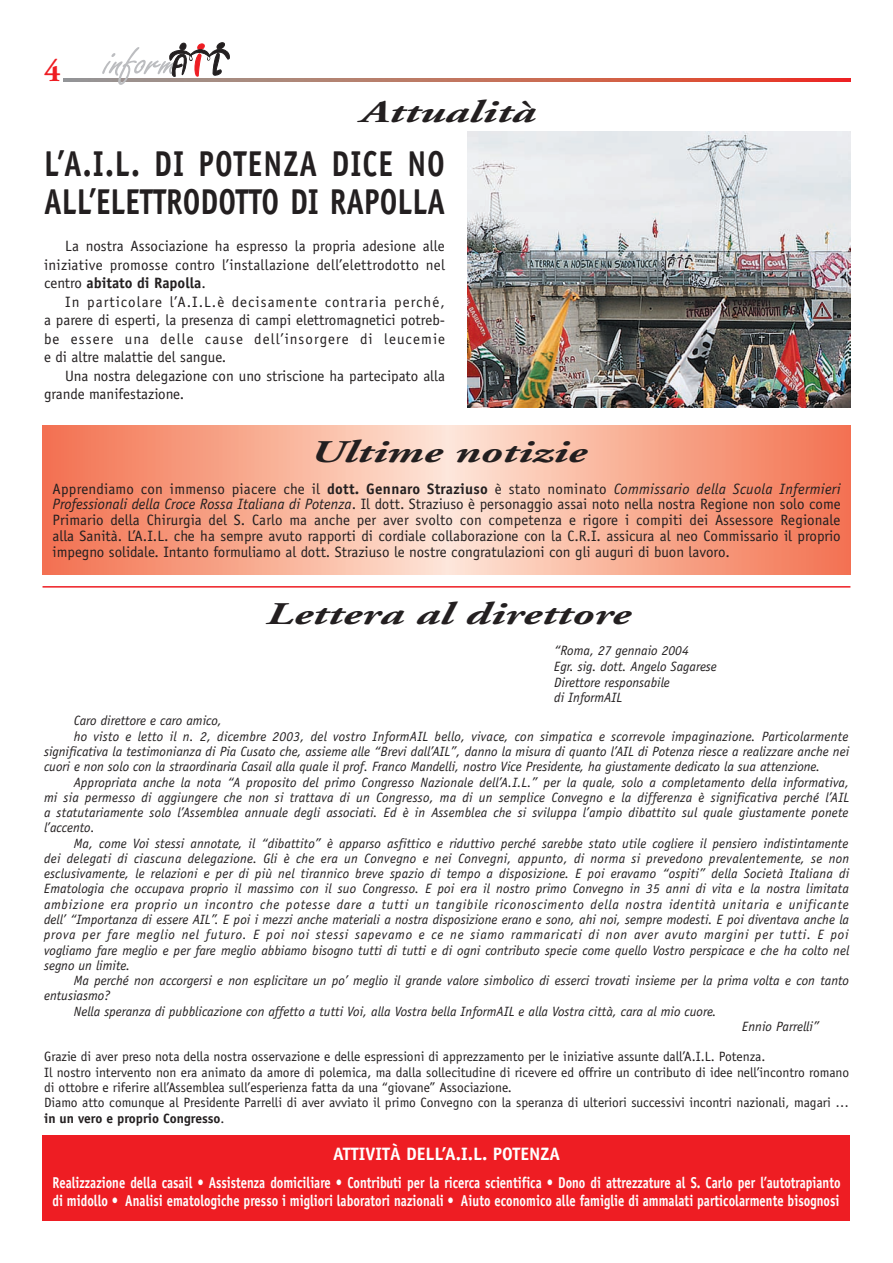
<style>
.page{position:relative;width:893px;height:1263px;background:#fff}
.page>*{position:absolute;margin:0;border:0;box-sizing:border-box;transform-origin:0 0}
.t1{font:700 36px/38px "Officina Sans";color:#231f20;scale:.83 1}
.t2{font:italic 700 31.5px "Adobe Garamond";color:#231f20;scale:1.5 1}
.t3{font:700 31.5px "Adobe Garamond";color:#ee1d23}
.t4{font:700 18px "Officina Sans";color:#fff}
.t5{font:700 15.75px/18px "Officina Sans";color:#fff;scale:.8 1}
.t6{font:15px/18.5px "Officina Sans";color:#231f20;text-align:justify}
.t7{font:italic 13.5px/15.8px "Officina Sans";letter-spacing:.005em;color:#231f20}
.t8{font:13.5px/15.3px "Officina Sans";color:#231f20}
.t9{font:italic 13.5px "Officina Sans";letter-spacing:.05em;color:#231f20}
.s1{font-weight:700}
.s2{font-style:italic}
</style>
<div class="page">
<div style="left:43px;top:425px;width:403px;height:149px;background:linear-gradient(to right,#f26f4d,#fee4d4)"></div>
<div style="left:446px;top:425px;width:404px;height:149px;background:linear-gradient(to right,#fee6d6,#f3714e)"></div>
<svg style="left:64px;top:79px;width:786px;height:3px;background:#c66856"></svg>
<svg style="left:102px;top:43px;width:128px;height:42px"></svg>
<img style="left:468px;top:132px;width:382px;height:276px">
<div style="left:43px;top:1135px;width:807px;height:85px;background:#ee1d23"></div>
<hr style="left:43px;top:586px;width:807px;height:2px;background:#ee1d23">
<h2 class="t3" style="left:44px;top:59px;width:18px">4</h2>
<h2 class="t2" style="left:359px;top:99px;width:118px">Attualità</h2>
<h1 class="t1" style="left:44px;top:148px;width:485px">L’A.I.L. DI POTENZA DICE NO<br>ALL’ELETTRODOTTO DI RAPOLLA</h1>
<p class="t6" style="left:44px;top:238px;width:402px;text-indent:21px">La nostra Associazione ha espresso la propria adesione alle iniziative promosse contro l’installazione dell’elettrodotto nel centro <span class="s1">abitato di Rapolla</span>.</p>
<p class="t6" style="left:44px;top:294px;width:403px;text-indent:21px">In particolare l’A.I.L.è decisamente contraria perché, a parere di esperti, la presenza di campi elettromagnetici potreb&shy;be essere una delle cause dell’insorgere di leucemie e di altre malattie del sangue.</p>
<p class="t6" style="left:44px;top:368px;width:402px;text-indent:21px">Una nostra delegazione con uno striscione ha partecipato alla grande manifestazione.</p>
<h2 class="t2" style="left:308px;top:440px;width:186px">Ultime notizie</h2>
<p class="t6" style="left:53px;top:482px;width:790px;line-height:15.8px">Apprendiamo con immenso piacere che il <span class="s1">dott. Gennaro Straziuso</span> è stato nominato <span class="s2">Commissario della Scuola Infermieri Professionali della Croce Rossa Italiana di Potenza</span>. Il dott. Straziuso è personaggio assai noto nella nostra Regione non solo come Primario della Chirurgia del S. Carlo ma anche per aver svolto con competenza e rigore i compiti dei Assessore Regionale alla Sanità. L’A.I.L. che ha sempre avuto rapporti di cordiale collaborazione con la C.R.I. assicura al neo Commissario il proprio impegno solidale. Intanto formuliamo al dott. Straziuso le nostre congratulazioni con gli auguri di buon lavoro.</p>
<h2 class="t2" style="left:264px;top:601px;width:245px">Lettera al direttore</h2>
<p class="t7" style="left:554px;top:644px;width:164px">“Roma, 27 gennaio 2004<br>Egr. sig. dott. Angelo Sagarese<br>Direttore responsabile<br>di InformAIL</p>
<p class="t7" style="left:74px;top:714px;width:150px">Caro direttore e caro amico,</p>
<p class="t7" style="left:74px;top:729px;width:776px">ho visto e letto il n. 2, dicembre 2003, del vostro InformAIL bello, vivace, con simpatica e scorrevole impaginazione. Particolarmente</p>
<p class="t7" style="left:44px;top:745px;width:807px">significativa la testimonianza di Pia Cusato che, assieme alle “Brevi dall’AIL”, danno la misura di quanto l’AIL di Potenza riesce a realizzare anche nei</p>
<p class="t7" style="left:44px;top:760px;width:778px">cuori e non solo con la straordinaria Casail alla quale il prof. Franco Mandelli, nostro Vice Presidente, ha giustamente dedicato la sua attenzione.</p>
<p class="t7" style="left:74px;top:775px;width:777px">Appropriata anche la nota “A proposito del primo Congresso Nazionale dell’A.I.L.” per la quale, solo a completamento della informativa,</p>
<p class="t7" style="left:44px;top:790px;width:807px">mi sia permesso di aggiungere che non si trattava di un Congresso, ma di un semplice Convegno e la differenza è significativa perché l’AIL</p>
<p class="t7" style="left:44px;top:806px;width:806px">a statutariamente solo l’Assemblea annuale degli associati. Ed è in Assemblea che si sviluppa l’ampio dibattito sul quale giustamente ponete</p>
<p class="t7" style="left:44px;top:821px;width:52px">l’accento.</p>
<p class="t7" style="left:74px;top:836px;width:776px">Ma, come Voi stessi annotate, il “dibattito” è apparso asfittico e riduttivo perché sarebbe stato utile cogliere il pensiero indistintamente</p>
<p class="t7" style="left:44px;top:851px;width:807px">dei delegati di ciascuna delegazione. Gli è che era un Convegno e nei Convegni, appunto, di norma si prevedono prevalentemente, se non</p>
<p class="t7" style="left:44px;top:867px;width:807px">esclusivamente, le relazioni e per di più nel tirannico breve spazio di tempo a disposizione. E poi eravamo “ospiti” della Società Italiana di</p>
<p class="t7" style="left:44px;top:882px;width:806px">Ematologia che occupava proprio il massimo con il suo Congresso. E poi era il nostro primo Convegno in 35 anni di vita e la nostra limitata</p>
<p class="t9" style="left:44px;top:899px;width:806px">ambizione era proprio un incontro che potesse dare a tutti un tangibile riconoscimento della nostra identità unitaria e unificante</p>
<p class="t7" style="left:44px;top:913px;width:807px">dell’ “Importanza di essere AIL”. E poi i mezzi anche materiali a nostra disposizione erano e sono, ahi noi, sempre modesti. E poi diventava anche la</p>
<p class="t9" style="left:44px;top:929px;width:806px">prova per fare meglio nel futuro. E poi noi stessi sapevamo e ce ne siamo rammaricati di non aver avuto margini per tutti. E poi</p>
<p class="t7" style="left:44px;top:943px;width:807px">vogliamo fare meglio e per fare meglio abbiamo bisogno tutti di tutti e di ogni contributo specie come quello Vostro perspicace e che ha colto nel</p>
<p class="t7" style="left:44px;top:958px;width:87px">segno un limite.</p>
<p class="t7" style="left:74px;top:974px;width:777px">Ma perché non accorgersi e non esplicitare un po’ meglio il grande valore simbolico di esserci trovati insieme per la prima volta e con tanto</p>
<p class="t7" style="left:44px;top:989px;width:68px">entusiasmo?</p>
<p class="t7" style="left:74px;top:1004px;width:644px">Nella speranza di pubblicazione con affetto a tutti Voi, alla Vostra bella InformAIL e alla Vostra città, cara al mio cuore.</p>
<p class="t7" style="left:742px;top:1019px;width:78px">Ennio Parrelli”</p>
<p class="t8" style="left:44px;top:1050px;width:807px">Grazie di aver preso nota della nostra osservazione e delle espressioni di apprezzamento per le iniziative assunte dall’A.I.L. Potenza.<br>Il nostro intervento non era animato da amore di polemica, ma dalla sollecitudine di ricevere ed offrire un contributo di idee nell’incontro romano di ottobre e riferire all’Assemblea sull’esperienza fatta da una “giovane” Associazione.<br>Diamo atto comunque al Presidente Parrelli di aver avviato il primo Convegno con la speranza di ulteriori successivi incontri nazionali, magari … <span class="s1">in un vero e proprio Congresso</span>.</p>
<h3 class="t4" style="left:333px;top:1146px;width:229px">ATTIVITÀ DELL’A.I.L. POTENZA</h3>
<p class="t5" style="left:53px;top:1175px;width:987px">Realizzazione della casail • Assistenza domiciliare • Contributi per la ricerca scientifica • Dono di attrezzature al S. Carlo per l’autotrapianto di midollo • Analisi ematologiche presso i migliori laboratori nazionali • Aiuto economico alle famiglie di ammalati particolarmente bisognosi</p>
</div>
